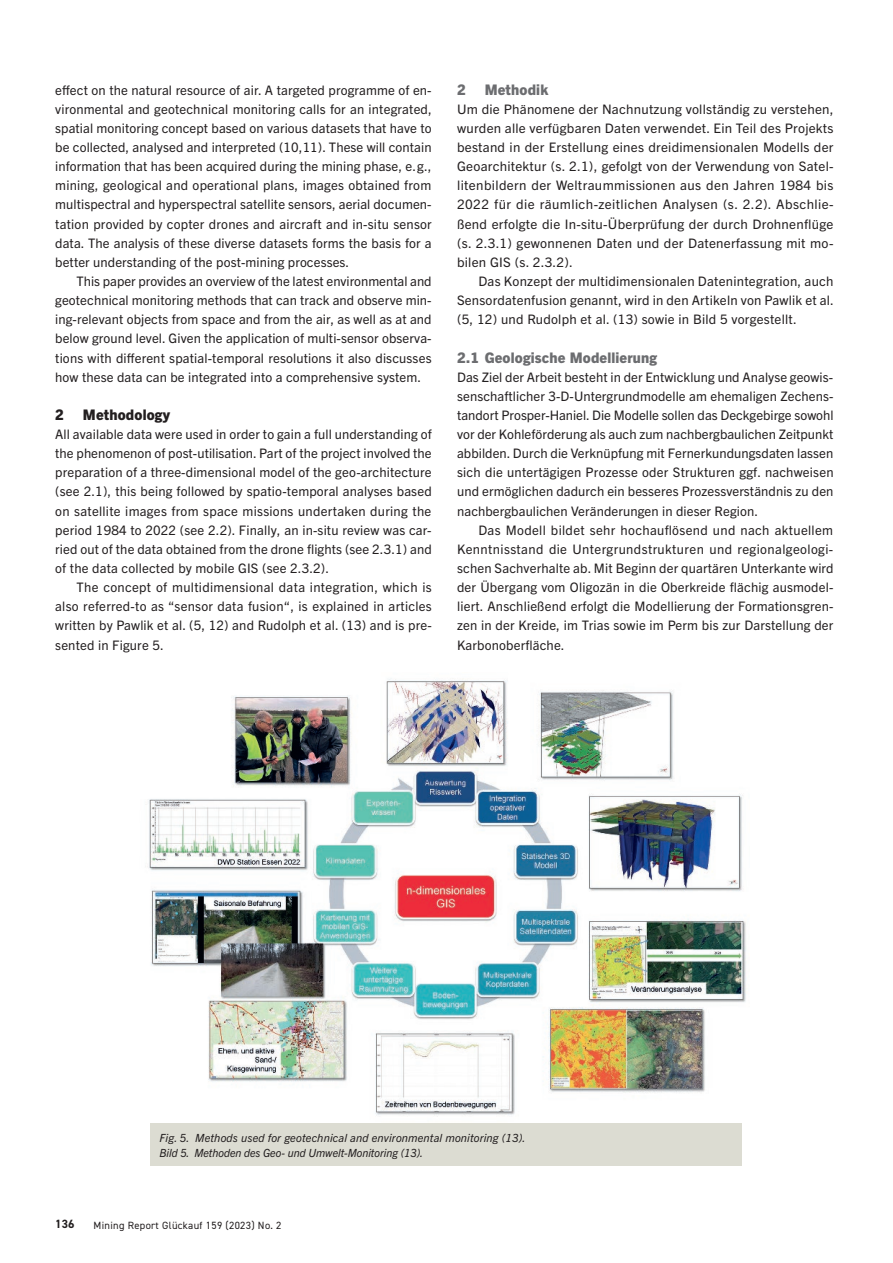
<style>
.page{position:relative;width:893px;height:1263px;background:#fff}
.page>*{position:absolute;margin:0;border:0;box-sizing:border-box;transform-origin:0 0}
.t1{font:800 14.7px "Trade Gothic Next LT Pro";letter-spacing:.01em;color:#6c6d70}
.t2{font:800 14.7px "Trade Gothic Next LT Pro";letter-spacing:.01em;color:#231f20}
.t3{font:13.2px/19.2px "Trade Gothic Next LT Pro";letter-spacing:.01em;color:#231f20;text-align:justify}
.t4{font:700 12px "DIN2014";color:#231f20}
.t5{font:italic 11.25px/15px "Trade Gothic Next LT Pro";letter-spacing:.01em;color:#231f20}
.t6{font:10.5px "DIN2014";letter-spacing:.03em;color:#231f20}
</style>
<div class="page">
<img style="left:149px;top:679px;width:598px;height:436px">
<div style="left:151px;top:1123px;width:591px;height:43px;background:#dcdcd2"></div>
<p class="t3" style="left:55px;top:79px;width:378px">effect on the natural resource of air. A targeted programme of en&shy;vironmental and geotechnical monitoring calls for an integrated, spatial monitoring concept based on various datasets that have to be collected, analysed and interpreted (10,11). These will contain information that has been acquired during the mining phase, e.g., mining, geological and operational plans, images obtained from multispectral and hyperspectral satellite sensors, aerial documen&shy;tation provided by copter drones and aircraft and in-situ sensor data. The analysis of these diverse datasets forms the basis for a better understanding of the post-mining processes.</p>
<p class="t3" style="left:55px;top:271px;width:378px;text-indent:21px">This paper provides an overview of the latest environmental and geotechnical monitoring methods that can track and observe min&shy;ing-relevant objects from space and from the air, as well as at and below ground level. Given the application of multi-sensor observa&shy;tions with different spatial-temporal resolutions it also discusses how these data can be integrated into a comprehensive system.</p>
<p class="t2" style="left:55px;top:404px;width:10px">2</p>
<p class="t2" style="left:83px;top:404px;width:89px">Methodology</p>
<p class="t3" style="left:55px;top:424px;width:378px">All available data were used in order to gain a full understanding of the phenomenon of post-utilisation. Part of the project involved the preparation of a three-dimensional model of the geo-architecture (see 2.1), this being followed by spatio-temporal analyses based on satellite images from space missions undertaken during the period 1984 to 2022 (see 2.2). Finally, an in-situ review was car&shy;ried out of the data obtained from the drone flights (see 2.3.1) and of the data collected by mobile GIS (see 2.3.2).</p>
<p class="t3" style="left:55px;top:577px;width:378px;text-indent:21px">The concept of multidimensional data integration, which is also referred-to as “sensor data fusion“, is explained in articles written by Pawlik et al. (5, 12) and Rudolph et al. (13) and is pre&shy;sented in Figure 5.</p>
<p class="t1" style="left:457px;top:79px;width:10px">2</p>
<p class="t1" style="left:485px;top:79px;width:65px">Methodik</p>
<p class="t3" style="left:457px;top:98px;width:378px">Um die Phänomene der Nachnutzung vollständig zu verstehen, wurden alle verfügbaren Daten verwendet. Ein Teil des Projekts bestand in der Erstellung eines dreidimensionalen Modells der Geoarchitektur (s. 2.1), gefolgt von der Verwendung von Satel&shy;litenbildern der Weltraummissionen aus den Jahren 1984 bis 2022 für die räumlich-zeitlichen Analysen (s. 2.2). Abschlie&shy;ßend erfolgte die In-situ-Überprüfung der durch Drohnenflüge (s. 2.3.1) gewonnenen Daten und der Datenerfassung mit mo&shy;bilen GIS (s. 2.3.2).</p>
<p class="t3" style="left:457px;top:271px;width:378px;text-indent:21px">Das Konzept der multidimensionalen Datenintegration, auch Sensordatenfusion genannt, wird in den Artikeln von Pawlik et al. (5, 12) und Rudolph et al. (13) sowie in Bild 5 vorgestellt.</p>
<p class="t1" style="left:457px;top:347px;width:201px">2.1 Geologische Modellierung</p>
<p class="t3" style="left:457px;top:366px;width:378px">Das Ziel der Arbeit besteht in der Entwicklung und Analyse geowis&shy;senschaftlicher 3-D-Untergrundmodelle am ehemaligen Zechens&shy;tandort Prosper-Haniel. Die Modelle sollen das Deckgebirge sowohl vor der Kohleförderung als auch zum nachbergbaulichen Zeitpunkt abbilden. Durch die Verknüpfung mit Fernerkundungsdaten lassen sich die untertägigen Prozesse oder Strukturen ggf. nachweisen und ermöglichen dadurch ein besseres Prozessverständnis zu den nachbergbaulichen Veränderungen in dieser Region.</p>
<p class="t3" style="left:457px;top:519px;width:378px;text-indent:21px">Das Modell bildet sehr hochauflösend und nach aktuellem Kenntnisstand die Untergrundstrukturen und regionalgeologi&shy;schen Sachverhalte ab. Mit Beginn der quartären Unterkante wird der Übergang vom Oligozän in die Oberkreide flächig ausmodel&shy;liert. Anschließend erfolgt die Modellierung der Formationsgren&shy;zen in der Kreide, im Trias sowie im Perm bis zur Darstellung der Karbonoberfläche.</p>
<p class="t5" style="left:159px;top:1129px;width:368px">Fig. 5. Methods used for geotechnical and environmental monitoring (13).<br>Bild 5. Methoden des Geo- und Umwelt-Monitoring (13).</p>
<p class="t4" style="left:55px;top:1216px;width:21px">136</p>
<p class="t6" style="left:94px;top:1218px;width:189px">Mining Report Glückauf 159 (2023) No. 2</p>
</div>
